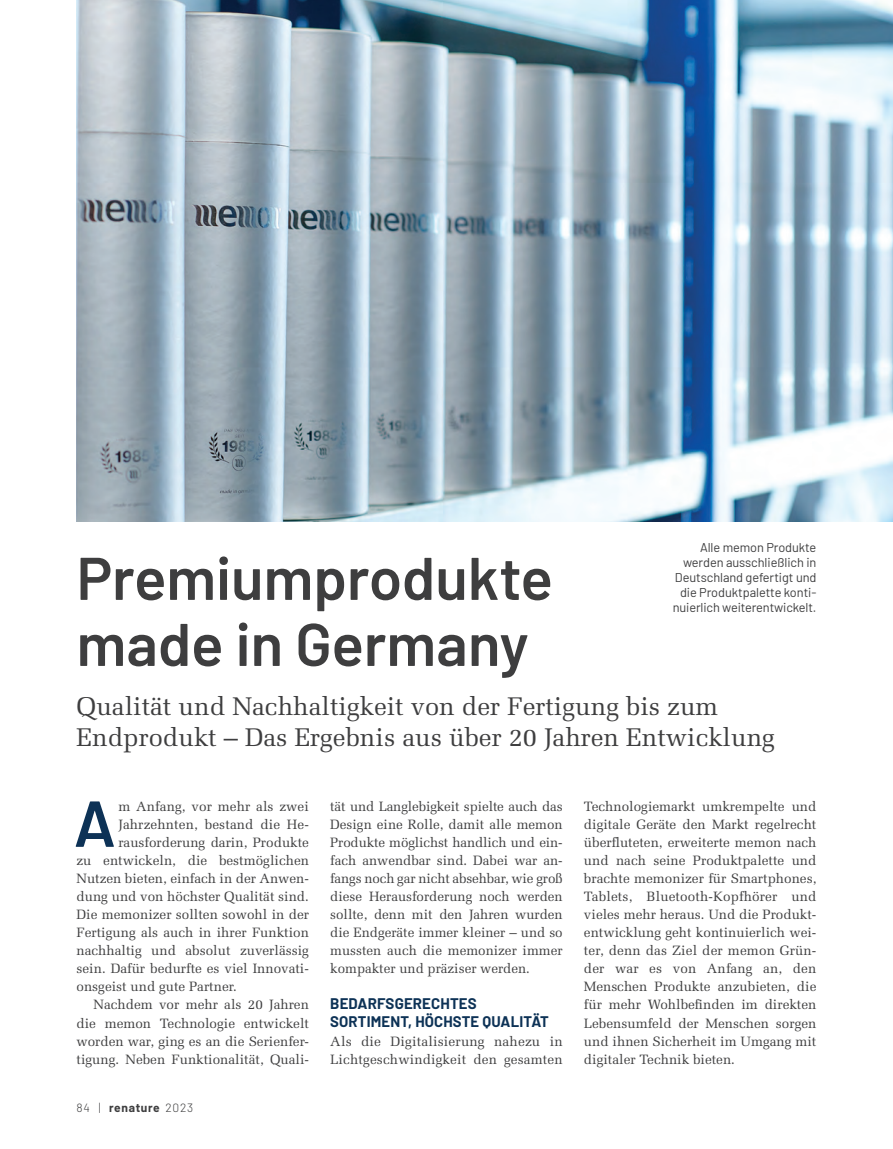
<style>
.page{position:relative;width:893px;height:1149px;background:#fff}
.page>*{position:absolute;margin:0;border:0;box-sizing:border-box;transform-origin:0 0}
.t1{font:600 64.8px "Barlow";color:#0d3256}
.t2{font:600 60px/66px "Barlow";color:#3e3e3f}
.t3{font:25.5px/31.5px "Melior LT";color:#3e3e3f}
.t4{font:700 15px/18px "Barlow";letter-spacing:.01em;color:#0d3256}
.t5{font:13.5px/18px "Melior LT";color:#3e3e3f;text-align:justify}
.t6{font:12.75px/15px "Barlow";letter-spacing:-.005em;color:#3e3e3f;text-align:right}
.t7{font:700 12px "Barlow";letter-spacing:.05em;color:#3e3e3f}
.s1{font-weight:300}
</style>
<div class="page">
<img style="left:77px;top:0;width:816px;height:521px">
<h2 class="t2" style="left:77px;top:540px;width:478px">Premiumprodukte made in Germany</h2>
<p class="t6" style="left:673px;top:538px;width:145px">Alle memon Produkte werden ausschließlich in<br>Deutschland gefertigt und die Produktpalette konti&shy;nuierlich weiterentwickelt.</p>
<h3 class="t3" style="left:77px;top:690px;width:700px">Qualität und Nachhaltigkeit von der Fertigung bis zum<br>Endprodukt – Das Ergebnis aus über 20 Jahren Entwicklung</h3>
<h1 class="t1" style="left:74px;top:775px;width:44px">A</h1>
<p class="t5" style="left:118px;top:796px;width:192px">m Anfang, vor mehr als zwei</p>
<p class="t5" style="left:118px;top:815px;width:192px">Jahrzehnten, bestand die He-</p>
<p class="t5" style="left:118px;top:833px;width:192px">rausforderung darin, Produkte</p>
<p class="t5" style="left:77px;top:851px;width:234px">zu entwickeln, die bestmöglichen</p>
<p class="t5" style="left:77px;top:869px;width:234px">Nutzen bieten, einfach in der Anwen-</p>
<p class="t5" style="left:77px;top:887px;width:234px">dung und von höchster Qualität sind.</p>
<p class="t5" style="left:77px;top:905px;width:234px">Die memonizer sollten sowohl in der</p>
<p class="t5" style="left:77px;top:923px;width:234px">Fertigung als auch in ihrer Funktion</p>
<p class="t5" style="left:77px;top:941px;width:234px">nachhaltig und absolut zuverlässig</p>
<p class="t5" style="left:77px;top:959px;width:234px">sein. Dafür bedurfte es viel Innovati-</p>
<p class="t5" style="left:77px;top:977px;width:162px">onsgeist und gute Partner.</p>
<p class="t5" style="left:94px;top:995px;width:217px">Nachdem vor mehr als 20 Jahren</p>
<p class="t5" style="left:77px;top:1013px;width:234px">die memon Technologie entwickelt</p>
<p class="t5" style="left:77px;top:1031px;width:234px">worden war, ging es an die Serienfer-</p>
<p class="t5" style="left:77px;top:1049px;width:234px">tigung. Neben Funktionalität, Quali-</p>
<p class="t7" style="left:77px;top:1098px;width:118px"><span class="s1">84 |</span> renature <span class="s1">2023</span></p>
<p class="t5" style="left:330px;top:796px;width:234px">tät und Langlebigkeit spielte auch das Design eine Rolle, damit alle memon Produkte möglichst handlich und ein&shy;fach anwendbar sind. Dabei war an&shy;fangs noch gar nicht absehbar, wie groß diese Herausforderung noch werden sollte, denn mit den Jahren wurden die Endgeräte immer kleiner – und so mussten auch die memonizer immer kompakter und präziser werden.</p>
<p class="t4" style="left:330px;top:993px;width:220px">BEDARFSGERECHTES<br>SORTIMENT, HÖCHSTE QUALITÄT</p>
<p class="t5" style="left:330px;top:1031px;width:234px">Als die Digitalisierung nahezu in<br>Lichtgeschwindigkeit den gesamten</p>
<p class="t5" style="left:584px;top:796px;width:234px">Technologiemarkt umkrempelte und digitale Geräte den Markt regelrecht überfluteten, erweiterte memon nach und nach seine Produktpalette und brachte memonizer für Smartphones, Tablets, Bluetooth-Kopfhörer und vieles mehr heraus. Und die Produkt&shy;entwicklung geht kontinuierlich wei&shy;ter, denn das Ziel der memon Grün&shy;der war es von Anfang an, den Menschen Produkte anzubieten, die für mehr Wohlbefinden im direkten Lebensumfeld der Menschen sorgen und ihnen Sicherheit im Umgang mit digitaler Technik bieten.</p>
</div>
